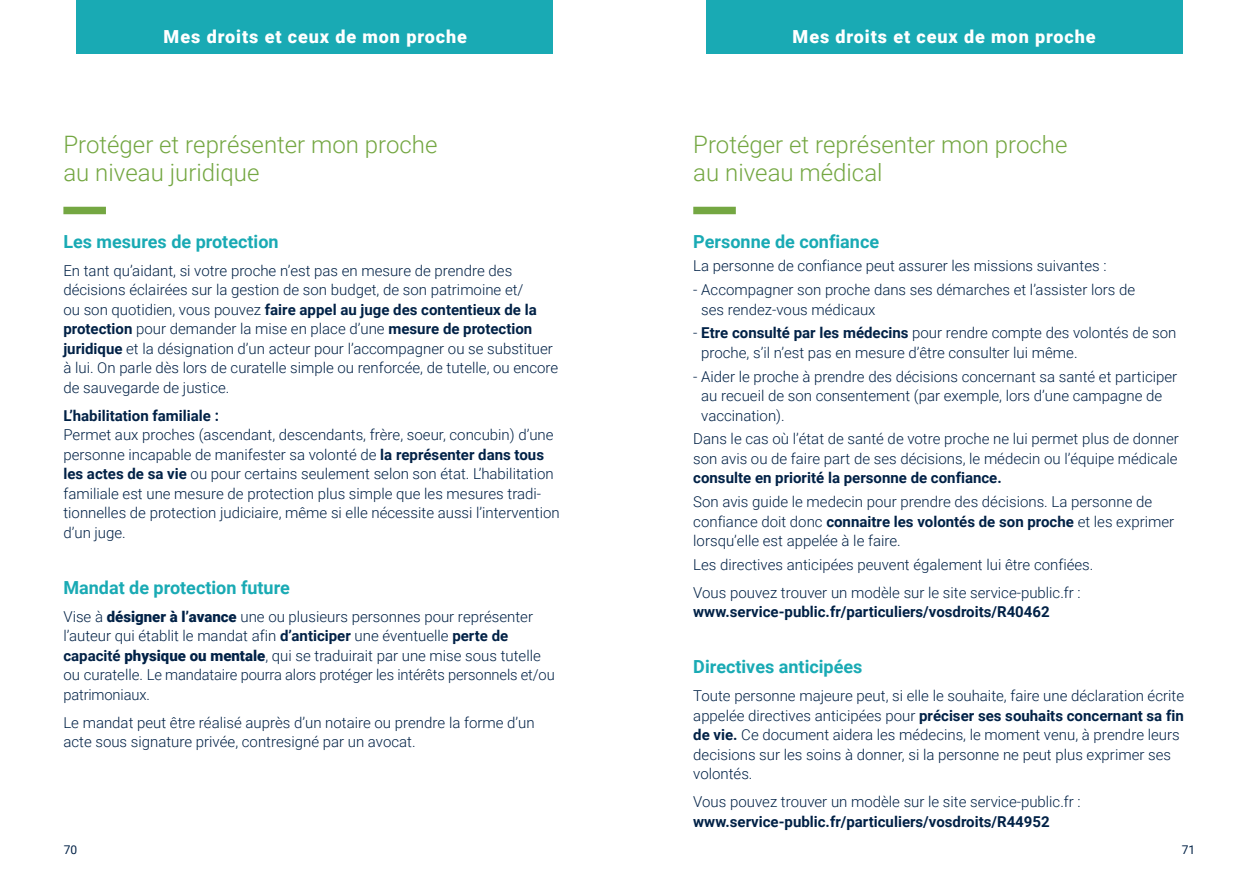
<style>
.page{position:relative;width:1259px;height:893px;background:#fff}
.page>*{position:absolute;margin:0;border:0;box-sizing:border-box;transform-origin:0 0}
.t1{font:300 24px/28.5px "Roboto";color:#74a742}
.t2{font:700 18px "Roboto";color:#19aab4}
.t3{font:900 18px "Roboto";letter-spacing:.05em;color:#fff}
.t4{font:300 15px/19.5px "Roboto";color:#002146}
.t5{font:700 15px "Roboto";color:#002146}
.t6{font:12px "Roboto";color:#002146}
.s1{font-weight:700}
.s2{font-weight:900}
</style>
<div class="page">
<div style="left:706px;top:0;width:476px;height:54px;background:#19aab4"></div>
<div style="left:76px;top:0;width:476px;height:54px;background:#19aab4"></div>
<div style="left:63px;top:207px;width:43px;height:7px;background:#74a742"></div>
<div style="left:693px;top:207px;width:43px;height:7px;background:#74a742"></div>
<p class="t3" style="left:164px;top:24px;width:305px">Mes droits et ceux de mon proche</p>
<h1 class="t1" style="left:63px;top:129px;width:375px">Protéger et représenter mon proche au niveau juridique</h1>
<p class="t2" style="left:63px;top:228px;width:217px">Les mesures de protection</p>
<p class="t4" style="left:63px;top:260px;width:496px">En tant qu’aidant, si votre proche n’est pas en mesure de prendre des décisions éclairées sur la gestion de son budget, de son patrimoine et/<br>ou son quotidien, vous pouvez <span class="s1">faire appel au juge des contentieux de la protection</span> pour demander la mise en place d’une <span class="s1">mesure de protection juridique</span> et la désignation d’un acteur pour l’accompagner ou se substituer à lui. On parle dès lors de curatelle simple ou renforcée, de tutelle, ou encore de sauvegarde de justice.</p>
<p class="t5" style="left:63px;top:405px;width:157px">L’habilitation familiale :</p>
<p class="t4" style="left:63px;top:424px;width:498px">Permet aux proches (ascendant, descendants, frère, soeur, concubin) d’une personne incapable de manifester sa volonté de <span class="s1">la représenter dans tous les actes de sa vie</span> ou pour certains seulement selon son état. L’habilitation familiale est une mesure de protection plus simple que les mesures tradi&shy;tionnelles de protection judiciaire, même si elle nécessite aussi l’intervention d’un juge.</p>
<p class="t2" style="left:63px;top:574px;width:228px">Mandat de protection future</p>
<p class="t4" style="left:63px;top:606px;width:493px">Vise à <span class="s2">désigner à l’avance</span> une ou plusieurs personnes pour représenter l’auteur qui établit le mandat afin <span class="s1">d’anticiper</span> une éventuelle <span class="s1">perte de capacité</span> <span class="s2">physique ou mentale</span>, qui se traduirait par une mise sous tutelle ou curatelle. Le mandataire pourra alors protéger les intérêts personnels et/ou patrimoniaux.</p>
<p class="t4" style="left:63px;top:712px;width:473px">Le mandat peut être réalisé auprès d’un notaire ou prendre la forme d’un acte sous signature privée, contresigné par un avocat.</p>
<p class="t3" style="left:792px;top:24px;width:305px">Mes droits et ceux de mon proche</p>
<h1 class="t1" style="left:693px;top:129px;width:375px">Protéger et représenter mon proche au niveau médical</h1>
<p class="t2" style="left:693px;top:228px;width:187px">Personne de confiance</p>
<p class="t4" style="left:693px;top:256px;width:415px">La personne de confiance peut assurer les missions suivantes :</p>
<p class="t4" style="left:701px;top:279px;width:435px;text-indent:-8px">- Accompagner son proche dans ses démarches et l’assister lors de ses rendez-vous médicaux</p>
<p class="t4" style="left:701px;top:323px;width:476px;text-indent:-8px">- <span class="s1">Etre consulté par les médecins</span> pour rendre compte des volontés de son proche, s’il n’est pas en mesure d’être consulter lui même.</p>
<p class="t4" style="left:701px;top:366px;width:477px;text-indent:-8px">- Aider le proche à prendre des décisions concernant sa santé et participer au recueil de son consentement (par exemple, lors d’une campagne de vaccination).</p>
<p class="t4" style="left:693px;top:429px;width:487px">Dans le cas où l’état de santé de votre proche ne lui permet plus de donner son avis ou de faire part de ses décisions, le médecin ou l’équipe médicale</p>
<p class="t5" style="left:693px;top:467px;width:310px">consulte en priorité la personne de confiance.</p>
<p class="t4" style="left:693px;top:491px;width:482px">Son avis guide le medecin pour prendre des décisions. La personne de confiance doit donc <span class="s1">connaitre les volontés de son proche</span> et les exprimer lorsqu’elle est appelée à le faire.</p>
<p class="t4" style="left:693px;top:550px;width:402px;line-height:28px">Les directives anticipées peuvent également lui être confiées.<br>Vous pouvez trouver un modèle sur le site service-public.fr :</p>
<p class="t5" style="left:693px;top:601px;width:358px">www.service-public.fr/particuliers/vosdroits/R40462</p>
<p class="t2" style="left:693px;top:654px;width:171px">Directives anticipées</p>
<p class="t4" style="left:693px;top:686px;width:492px">Toute personne majeure peut, si elle le souhaite, faire une déclaration écrite appelée directives anticipées pour <span class="s1">préciser ses souhaits concernant sa fin de vie.</span> Ce document aidera les médecins, le moment venu, à prendre leurs decisions sur les soins à donner, si la personne ne peut plus exprimer ses volontés.</p>
<p class="t4" style="left:693px;top:792px;width:389px">Vous pouvez trouver un modèle sur le site service-public.fr :</p>
<p class="t5" style="left:693px;top:811px;width:358px">www.service-public.fr/particuliers/vosdroits/R44952</p>
<p class="t6" style="left:64px;top:841px;width:15px">70</p>
<p class="t6" style="left:1181px;top:841px;width:15px">71</p>
</div>
